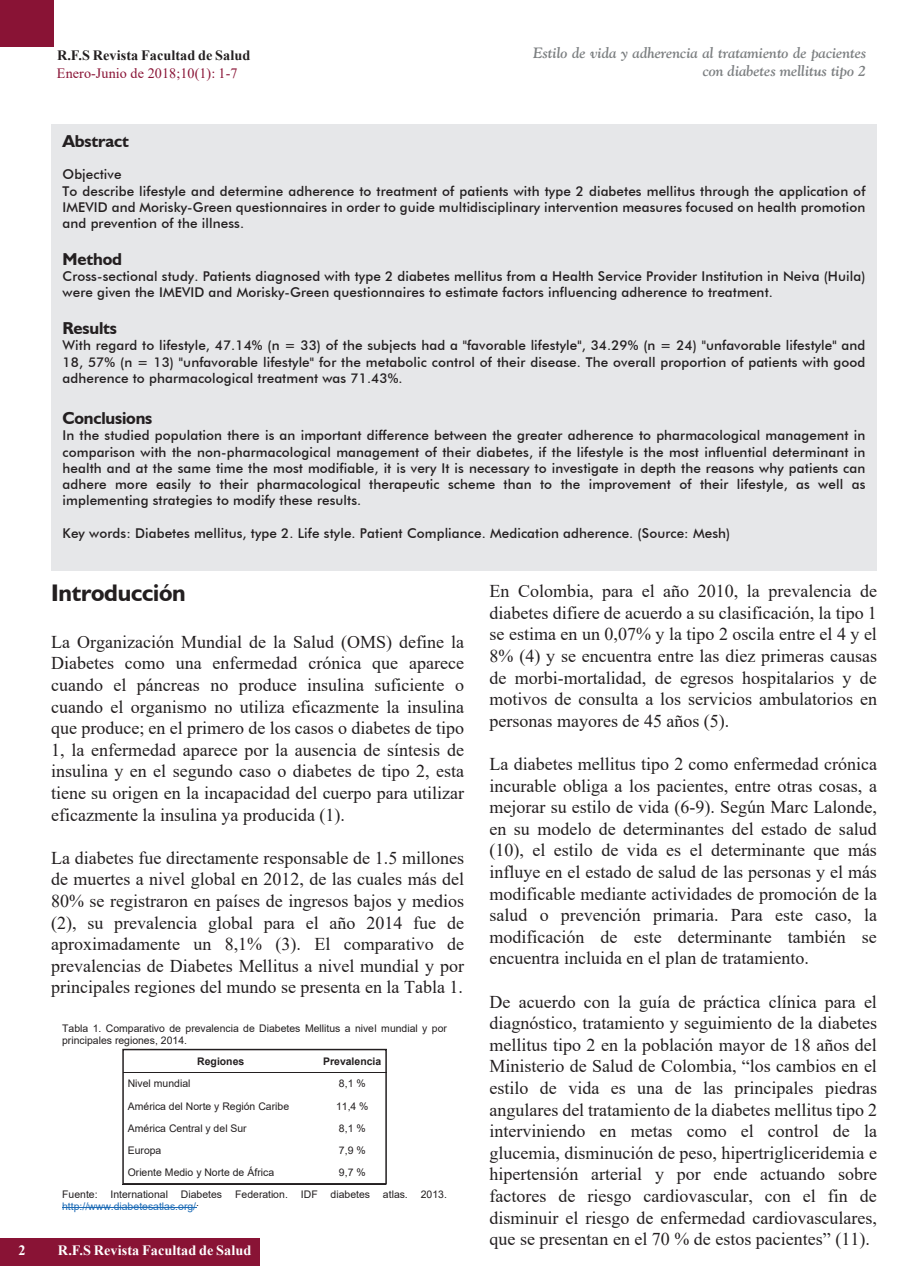
<style>
.page{position:relative;width:918px;height:1278px;background:#fff}
.page>*{position:absolute;margin:0;border:0;box-sizing:border-box;transform-origin:0 0}
.t1{font:700 24px "Humanist 521 BT";letter-spacing:-.01em;color:#231f20}
.t2{font:18px/21.6px "Times New Roman";color:#231f20;text-align:justify}
.t3{font:700 17.25px "Humanist 521 BT";letter-spacing:-.01em;color:#231f20}
.t4{font:italic 700 15px/18px "Goudy Old Style BT";color:#7c7f81;text-align:right}
.t5{font:700 14.25px "Times New Roman";letter-spacing:.005em;color:#fff}
.t6{font:700 14.25px "Times New Roman";letter-spacing:.005em;color:#231f20}
.t7{font:14.25px "Times New Roman";letter-spacing:.005em;color:#891335}
.t8{font:500 13.5px/16.2px "Futura BT";letter-spacing:.005em;color:#231f20}
.t9{font:10.5px/12px "Arial";color:#231f20}
.t10{font:10.5px "Arial";color:#1b6ab5}
.t11{font:700 10.5px "Arial";color:#231f20}
</style>
<div class="page">
<div style="left:0;top:0;width:54px;height:46px;background:#891335"></div>
<div style="left:0;top:1238px;width:260px;height:27px;background:#891335"></div>
<div style="left:51px;top:124px;width:826px;height:447px;background:#e6e7e9"></div>
<hr style="left:123px;top:1072px;width:196px;height:1px;background:#231f20">
<hr style="left:319px;top:1072px;width:67px;height:1px;background:#231f20">
<hr style="left:122px;top:1184px;width:197px;height:1px;background:#231f20">
<hr style="left:318px;top:1184px;width:68px;height:1px;background:#231f20">
<hr style="left:62px;top:1207px;width:134px;height:1px;background:#1b6ab5">
<div style="left:122px;top:1049px;width:265px;height:135px;border:2px solid #231f20"></div>
<p class="t6" style="left:57px;top:45px;width:195px">R.F.S Revista Facultad de Salud</p>
<p class="t4" style="left:533px;top:43px;width:335px">Estilo de vida y adherencia al tratamiento de pacientes con diabetes mellitus tipo 2</p>
<p class="t7" style="left:57px;top:63px;width:182px">Enero-Junio de 2018;10(1): 1-7</p>
<p class="t3" style="left:63px;top:130px;width:68px">Abstract</p>
<p class="t8" style="left:63px;top:166px;width:804px">Objective<br>To describe lifestyle and determine adherence to treatment of patients with type 2 diabetes mellitus through the application of IMEVID and Morisky-Green questionnaires in order to guide multidisciplinary intervention measures focused on health promotion and prevention of the illness.</p>
<p class="t3" style="left:63px;top:248px;width:61px">Method</p>
<p class="t8" style="left:63px;top:268px;width:804px">Cross-sectional study. Patients diagnosed with type 2 diabetes mellitus from a Health Service Provider Institution in Neiva (Huila) were given the IMEVID and Morisky-Green questionnaires to estimate factors influencing adherence to treatment.</p>
<p class="t3" style="left:63px;top:318px;width:56px">Results</p>
<p class="t8" style="left:63px;top:337px;width:804px;text-align:justify">With regard to lifestyle, 47.14% (n = 33) of the subjects had a "favorable lifestyle", 34.29% (n = 24) "unfavorable lifestyle" and 18, 57% (n = 13) "unfavorable lifestyle" for the metabolic control of their disease. The overall proportion of patients with good adherence to pharmacological treatment was 71.43%.</p>
<p class="t3" style="left:63px;top:408px;width:91px">Conclusions</p>
<p class="t8" style="left:63px;top:427px;width:804px;text-align:justify">In the studied population there is an important difference between the greater adherence to pharmacological management in comparison with the non-pharmacological management of their diabetes, if the lifestyle is the most influential determinant in health and at the same time the most modifiable, it is very It is necessary to investigate in depth the reasons why patients can adhere more easily to their pharmacological therapeutic scheme than to the improvement of their lifestyle, as well as implementing strategies to modify these results.</p>
<p class="t8" style="left:63px;top:525px;width:669px">Key words: Diabetes mellitus, type 2. Life style. Patient Compliance. Medication adherence. (Source: Mesh)</p>
<h1 class="t1" style="left:51px;top:578px;width:136px">Introducción</h1>
<p class="t2" style="left:51px;top:630px;width:414px">La Organización Mundial de la Salud (OMS) define la Diabetes como una enfermedad crónica que aparece cuando el páncreas no produce insulina suficiente o cuando el organismo no utiliza eficazmente la insulina que produce; en el primero de los casos o diabetes de tipo 1, la enfermedad aparece por la ausencia de síntesis de insulina y en el segundo caso o diabetes de tipo 2, esta tiene su origen en la incapacidad del cuerpo para utilizar eficazmente la insulina ya producida (1).</p>
<p class="t2" style="left:51px;top:846px;width:414px">La diabetes fue directamente responsable de 1.5 millones de muertes a nivel global en 2012, de las cuales más del 80% se registraron en países de ingresos bajos y medios (2), su prevalencia global para el año 2014 fue de aproximadamente un 8,1% (3). El comparativo de prevalencias de Diabetes Mellitus a nivel mundial y por principales regiones del mundo se presenta en la Tabla 1.</p>
<p class="t9" style="left:62px;top:1022px;width:386px">Tabla 1. Comparativo de prevalencia de Diabetes Mellitus a nivel mundial y por principales regiones, 2014.</p>
<p class="t11" style="left:197px;top:1053px;width:49px">Regiones</p>
<p class="t11" style="left:323px;top:1053px;width:60px">Prevalencia</p>
<p class="t9" style="left:128px;top:1077px;width:64px">Nivel mundial</p>
<p class="t9" style="left:339px;top:1077px;width:28px">8,1 %</p>
<p class="t9" style="left:128px;top:1100px;width:163px">América del Norte y Región Caribe</p>
<p class="t9" style="left:336px;top:1100px;width:34px">11,4 %</p>
<p class="t9" style="left:128px;top:1122px;width:121px">América Central y del Sur</p>
<p class="t9" style="left:339px;top:1122px;width:28px">8,1 %</p>
<p class="t9" style="left:128px;top:1144px;width:35px">Europa</p>
<p class="t9" style="left:339px;top:1144px;width:28px">7,9 %</p>
<p class="t9" style="left:128px;top:1166px;width:148px">Oriente Medio y Norte de África</p>
<p class="t9" style="left:339px;top:1166px;width:28px">9,7 %</p>
<p class="t9" style="left:62px;top:1188px;width:161px">Fuente: International Diabetes</p>
<p class="t9" style="left:235px;top:1188px;width:213px">Federation. IDF diabetes atlas. 2013.</p>
<p class="t10" style="left:62px;top:1199px;width:139px">http://www.diabetesatlas.org/<sup>.</sup></p>
<p class="t5" style="left:18px;top:1240px;width:9px">2</p>
<p class="t5" style="left:58px;top:1240px;width:195px">R.F.S Revista Facultad de Salud</p>
<p class="t2" style="left:490px;top:580px;width:389px">En Colombia, para el año 2010, la prevalencia de diabetes difiere de acuerdo a su clasificación, la tipo 1 se estima en un 0,07% y la tipo 2 oscila entre el 4 y el 8% (4) y se encuentra entre las diez primeras causas de morbi-mortalidad, de egresos hospitalarios y de motivos de consulta a los servicios ambulatorios en personas mayores de 45 años (5).</p>
<p class="t2" style="left:490px;top:752px;width:389px">La diabetes mellitus tipo 2 como enfermedad crónica incurable obliga a los pacientes, entre otras cosas, a mejorar su estilo de vida (6-9). Según Marc Lalonde, en su modelo de determinantes del estado de salud (10), el estilo de vida es el determinante que más influye en el estado de salud de las personas y el más modificable mediante actividades de promoción de la salud o prevención primaria. Para este caso, la modificación de este determinante también se encuentra incluida en el plan de tratamiento.</p>
<p class="t2" style="left:490px;top:990px;width:389px">De acuerdo con la guía de práctica clínica para el diagnóstico, tratamiento y seguimiento de la diabetes mellitus tipo 2 en la población mayor de 18 años del Ministerio de Salud de Colombia, “los cambios en el estilo de vida es una de las principales piedras angulares del tratamiento de la diabetes mellitus tipo 2 interviniendo en metas como el control de la glucemia, disminución de peso, hipertrigliceridemia e hipertensión arterial y por ende actuando sobre factores de riesgo cardiovascular, con el fin de disminuir el riesgo de enfermedad cardiovasculares, que se presentan en el 70 % de estos pacientes” (11).</p>
</div>
